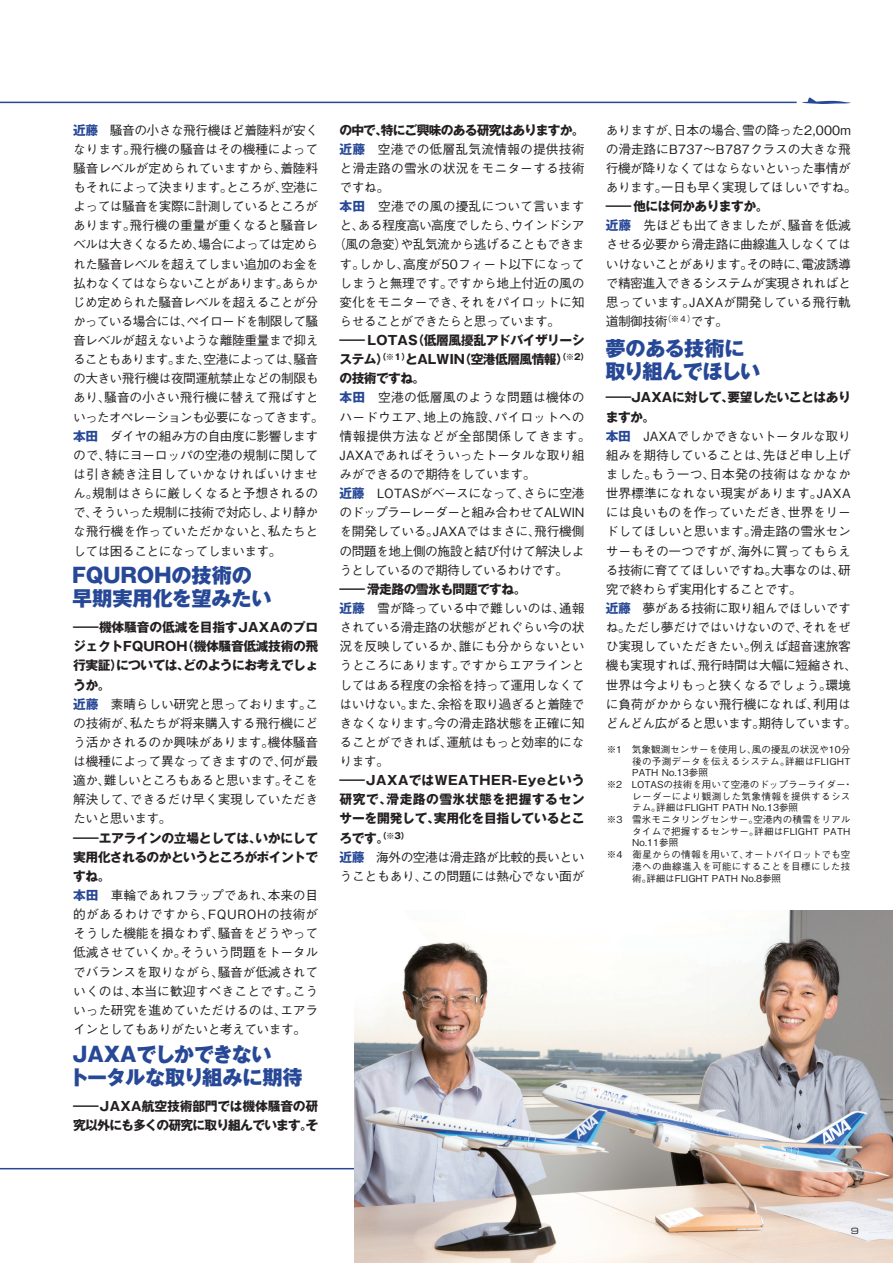
<style>
.page{position:relative;width:893px;height:1263px;background:#fff}
.page>*{position:absolute;margin:0;border:0;box-sizing:border-box;transform-origin:0 0}
.t1{font:800 20.25px/22.8px "Gothic MB101 Pro";letter-spacing:-.01em;color:#274896}
.t2{font:500 12.75px/19.2px "Gothic BBB Pro";letter-spacing:-.03em;color:#231f20}
.t3{font:700 12.75px/19.2px "Gothic MB101 Pro";letter-spacing:-.035em;color:#231f20;text-align:justify;scale:2 1}
.t4{font:500 12.75px "Gothic BBB Pro";letter-spacing:.01em;color:#231f20}
.t5{font:700 12.75px "Gothic MB101 Pro";letter-spacing:-.065em;color:#231f20}
.t6{font:500 12.75px "Gothic BBB Pro";letter-spacing:-.01em;color:#231f20}
.t7{font:500 12.75px "Gothic BBB Pro";letter-spacing:.015em;color:#231f20}
.t8{font:500 9.6px "Gothic BBB Pr 6 N";letter-spacing:.015em;color:#231f20}
.t9{font:500 9.6px "Gothic BBB Pr 6 N";letter-spacing:.04em;color:#231f20}
.t10{font:500 9.6px "Gothic BBB Pr 6 N";letter-spacing:-.005em;color:#231f20}
.t11{font:expanded 8.55px "Square 721 BT";color:#231f20}
.s1{font-family:"Gothic MB101 Pro";font-weight:700;color:#274896}
</style>
<div class="page">
<hr style="left:0;top:102px;width:797px;height:1px;background:#274896">
<svg style="left:802px;top:98px;width:48px;height:6px"></svg>
<hr style="left:0;top:1168px;width:846px;height:1px;background:#274896">
<img style="left:354px;top:910px;width:539px;height:353px">
<p class="t2" style="left:73px;top:119px;width:252px"><span class="s1">近藤</span>　騒音の小さな飛行機ほど着陸料が安くなります。飛行機の騒音はその機種によって騒音レベルが定められていますから、着陸料もそれによって決まります。ところが、空港によっては騒音を実際に計測しているところがあります。飛行機の重量が重くなると騒音レベルは大きくなるため、場合によっては定められた騒音レベルを超えてしまい追加のお金を払わなくてはならないことがあります。あらかじめ定められた騒音レベルを超えることが分かっている場合には、ペイロードを制限して騒音レベルが超えないような離陸重量まで抑えることもあります。また、空港によっては、騒音の大きい飛行機は夜間運航禁止などの制限もあり、騒音の小さい飛行機に替えて飛ばすといったオペレーションも必要になってきます。<span class="s1">本田</span>　ダイヤの組み方の自由度に影響しますので、特にヨーロッパの空港の規制に関しては引き続き注目していかなければいけません。規制はさらに厳しくなると予想されるので、そういった規制に技術で対応し、より静かな飛行機を作っていただかないと、私たちとしては困ることになってしまいます。</p>
<h1 class="t1" style="left:72px;top:562px;width:201px">FQUROHの技術の早期実用化を望みたい</h1>
<p class="t3" style="left:73px;top:616px;width:124px">―機体騒音の低減を目指すJAXAのプロジェクトFQUROH（機体騒音低減技術の飛行実証）については、どのようにお考えでしょうか。</p>
<p class="t2" style="left:73px;top:693px;width:247px;text-align:justify"><span class="s1">近藤</span>　素晴らしい研究と思っております。この技術が、私たちが将来購入する飛行機にどう活かされるのか興味があります。機体騒音は機種によって異なってきますので、何が最適か、難しいところもあると思います。そこを解決して、できるだけ早く実現していただきたいと思います。</p>
<p class="t3" style="left:73px;top:826px;width:124px">―エアラインの立場としては、いかにして実用化されるのかというところがポイントですね。</p>
<p class="t2" style="left:73px;top:884px;width:247px;text-align:justify"><span class="s1">本田</span>　車輪であれフラップであれ、本来の目的があるわけですから、FQUROHの技術がそうした機能を損なわず、騒音をどうやって低減させていくか。そういう問題をトータルでバランスを取りながら、騒音が低減されていくのは、本当に歓迎すべきことです。こういった研究を進めていただけるのは、エアラインとしてもありがたいと考えています。</p>
<h1 class="t1" style="left:69px;top:1041px;width:235px">JAXAでしかできない<br>トータルな取り組みに期待</h1>
<p class="t3" style="left:73px;top:1094px;width:124px">―JAXA航空技術部門では機体騒音の研究以外にも多くの研究に取り組んでいます。そ</p>
<p class="t5" style="left:339px;top:119px;width:247px">の中で、特にご興味のある研究はありますか。</p>
<p class="t7" style="left:340px;top:139px;width:246px"><span class="s1">近藤</span>　空港での低層乱気流情報の提供技術</p>
<p class="t4" style="left:340px;top:158px;width:247px">と滑走路の雪氷の状況をモニターする技術</p>
<p class="t2" style="left:340px;top:176px;width:51px">ですね。</p>
<p class="t4" style="left:340px;top:196px;width:247px"><span class="s1">本田</span>　空港での風の擾乱について言います</p>
<p class="t2" style="left:340px;top:214px;width:246px">と、ある程度高い高度でしたら、ウインドシア</p>
<p class="t2" style="left:333px;top:233px;width:253px">（風の急変）や乱気流から逃げることもできま</p>
<p class="t6" style="left:340px;top:253px;width:247px">す。しかし、高度が50フィート以下になって</p>
<p class="t2" style="left:340px;top:272px;width:247px">しまうと無理です。ですから地上付近の風の</p>
<p class="t2" style="left:340px;top:291px;width:247px">変化をモニターでき、それをパイロットに知</p>
<p class="t2" style="left:340px;top:310px;width:222px">らせることができたらと思っています。</p>
<p class="t3" style="left:339px;top:329px;width:126px;text-align:left">―LOTAS（低層風擾乱アドバイザリーシステム）<sup>（※１）</sup>とALWIN（空港低層風情報）<sup>（※2）</sup>の技術ですね。</p>
<p class="t2" style="left:339px;top:386px;width:253px"><span class="s1">本田</span>　空港の低層風のような問題は機体のハードウエア、地上の施設、パイロットへの情報提供方法などが全部関係してきます。<br>JAXAであればそういったトータルな取り組みができるので期待をしています。<br><span class="s1">近藤</span>　LOTASがベースになって、さらに空港のドップラーレーダーと組み合わせてALWINを開発している。JAXAではまさに、飛行機側の問題を地上側の施設と結び付けて解決しようとしているので期待しているわけです。</p>
<p class="t3" style="left:340px;top:578px;width:95px">―滑走路の雪氷も問題ですね。</p>
<p class="t2" style="left:340px;top:597px;width:247px;text-align:justify"><span class="s1">近藤</span>　雪が降っている中で難しいのは、通報されている滑走路の状態がどれぐらい今の状況を反映しているか、誰にも分からないというところにあります。ですからエアラインとしてはある程度の余裕を持って運用しなくてはいけない。また、余裕を取り過ぎると着陸できなくなります。今の滑走路状態を正確に知ることができれば、運航はもっと効率的になります。</p>
<p class="t3" style="left:340px;top:769px;width:124px">―JAXAではWEATHER-Eyeという研究で、滑走路の雪氷状態を把握するセンサーを開発して、実用化を目指しているところです。<sup>（※3）</sup></p>
<p class="t2" style="left:340px;top:846px;width:247px"><span class="s1">近藤</span>　海外の空港は滑走路が比較的長いということもあり、この問題には熱心でない面が</p>
<p class="t2" style="left:606px;top:119px;width:253px">ありますが、日本の場合、雪の降った2,000mの滑走路にB737～B787クラスの大きな飛行機が降りなくてはならないといった事情があります。一日も早く実現してほしいですね。</p>
<p class="t3" style="left:606px;top:195px;width:83px">―他には何かありますか。</p>
<p class="t2" style="left:606px;top:214px;width:247px;text-align:justify"><span class="s1">近藤</span>　先ほども出てきましたが、騒音を低減させる必要から滑走路に曲線進入しなくてはいけないことがあります。その時に、電波誘導で精密進入できるシステムが実現されればと思っています。JAXAが開発している飛行軌道制御技術<sup>（※４）</sup>です。</p>
<h1 class="t1" style="left:605px;top:334px;width:156px">夢のある技術に取り組んでほしい</h1>
<p class="t3" style="left:606px;top:386px;width:124px">―JAXAに対して、要望したいことはありますか。</p>
<p class="t2" style="left:606px;top:425px;width:253px"><span class="s1">本田</span>　JAXAでしかできないトータルな取り組みを期待していることは、先ほど申し上げました。もう一つ、日本発の技術はなかなか世界標準になれない現実があります。JAXAには良いものを作っていただき、世界をリードしてほしいと思います。滑走路の雪氷センサーもその一つですが、海外に買ってもらえる技術に育ててほしいですね。大事なのは、研究で終わらず実用化することです。<br><span class="s1">近藤</span>　夢がある技術に取り組んでほしいですね。ただし夢だけではいけないので、それをぜひ実現していただきたい。例えば超音速旅客機も実現すれば、飛行時間は大幅に短縮され、世界は今よりもっと狭くなるでしょう。環境に負荷がかからない飛行機になれば、利用はどんどん広がると思います。期待しています。</p>
<p class="t8" style="left:607px;top:741px;width:245px">※1　気象観測センサーを使用し、風の擾乱の状況や10分</p>
<p class="t8" style="left:632px;top:753px;width:220px">後の予測データを伝えるシステム。詳細はFLIGHT</p>
<p class="t8" style="left:632px;top:765px;width:77px">PATH No.13参照</p>
<p class="t8" style="left:607px;top:777px;width:248px">※2　LOTASの技術を用いて空港のドップラーライダー・</p>
<p class="t9" style="left:632px;top:788px;width:220px">レーダーにより観測した気象情報を提供するシス</p>
<p class="t8" style="left:632px;top:800px;width:168px">テム。詳細はFLIGHT PATH No.13参照</p>
<p class="t8" style="left:607px;top:812px;width:245px">※3　雪氷モニタリングセンサー。空港内の積雪をリアル</p>
<p class="t8" style="left:632px;top:823px;width:220px">タイムで把握するセンサー。詳細はFLIGHT PATH</p>
<p class="t8" style="left:632px;top:835px;width:48px">No.11参照</p>
<p class="t8" style="left:607px;top:847px;width:245px">※4　衛星からの情報を用いて、オートパイロットでも空</p>
<p class="t9" style="left:632px;top:858px;width:220px">港への曲線進入を可能にすることを目標にした技</p>
<p class="t10" style="left:632px;top:870px;width:150px">術。詳細はFLIGHT PATH No.8参照</p>
<p class="t11" style="left:851px;top:1226px;width:10px">9</p>
</div>
